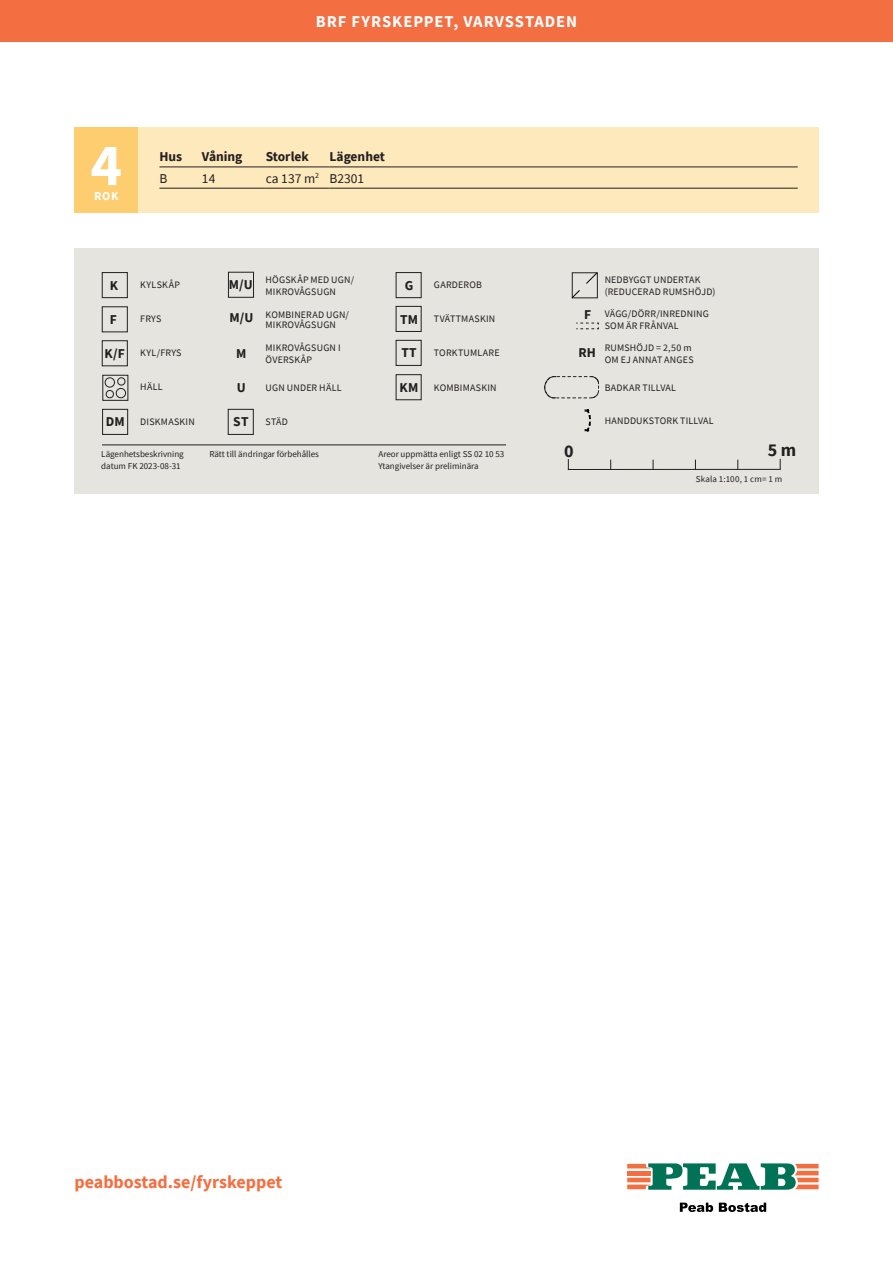
<style>
.page{position:relative;width:893px;height:1263px;background:#fff}
.page>*{position:absolute;margin:0;border:0;box-sizing:border-box;transform-origin:0 0}
.Specialrubrik_Brf_12{font:700 60px "Source Sans Pro";color:#fff}
.t1{font:700 18px "Source Sans Pro";color:#f36f42}
.t2{font:700 18px "Source Sans Pro";color:#231f20}
.t3{font:700 16.5px "Source Sans Pro";letter-spacing:.055em;color:#fff}
.Brödtextrubrik_9_12{font:700 13.5px "Source Sans Pro";color:#231f20}
.Brödtext_9_12{font:13.5px "Source Sans Pro";color:#231f20}
.Specialrubrik_Brf_12-2{font:700 12px "Source Sans Pro";color:#fff}
.Teckenförklaring_ver{font:9.9px/12px "Source Sans Pro";letter-spacing:.02em;color:#231f20}
.t4{font:9px "Source Sans Pro";color:#231f20}
.t5{font:9px "Source Sans Pro";letter-spacing:.02em;color:#231f20}
</style>
<div class="page">
<div style="left:0;top:0;width:893px;height:42px;background:#f36f42"></div>
<svg style="left:680px;top:1202px;width:33px;height:10px"></svg>
<svg style="left:719px;top:1202px;width:47px;height:10px"></svg>
<svg style="left:627px;top:1163px;width:192px;height:27px"></svg>
<div style="left:138px;top:128px;width:681px;height:85px;background:#fee9bc"></div>
<div style="left:74px;top:128px;width:64px;height:85px;background:#fecd70"></div>
<hr style="left:159px;top:167px;width:43px;height:1px;background:#231f20">
<hr style="left:202px;top:167px;width:64px;height:1px;background:#231f20">
<hr style="left:266px;top:167px;width:64px;height:1px;background:#231f20">
<hr style="left:330px;top:167px;width:468px;height:1px;background:#231f20">
<hr style="left:159px;top:188px;width:43px;height:1px;background:#231f20">
<hr style="left:202px;top:188px;width:64px;height:1px;background:#231f20">
<hr style="left:266px;top:188px;width:64px;height:1px;background:#231f20">
<hr style="left:330px;top:188px;width:468px;height:1px;background:#231f20">
<div style="left:74px;top:248px;width:745px;height:245px;background:#e6e4df"></div>
<hr style="left:102px;top:445px;width:404px;height:1px;background:#231f20">
<div style="left:228px;top:272px;width:26px;height:25px;border:1px solid #231f20"></div>
<div style="left:102px;top:272px;width:26px;height:26px;border:1px solid #231f20"></div>
<div style="left:102px;top:307px;width:26px;height:25px;border:1px solid #231f20"></div>
<div style="left:102px;top:341px;width:26px;height:25px;border:1px solid #231f20"></div>
<div style="left:116px;top:388px;width:10px;height:10px;border:1px solid #231f20;border-radius:50%"></div>
<div style="left:105px;top:378px;width:10px;height:9px;border:1px solid #231f20;border-radius:50%"></div>
<div style="left:106px;top:390px;width:8px;height:8px;border:1px solid #231f20;border-radius:50%"></div>
<div style="left:117px;top:378px;width:8px;height:7px;border:1px solid #231f20;border-radius:50%"></div>
<hr style="left:568px;top:469px;width:212px;height:1px;background:#231f20">
<svg style="left:576px;top:322px;width:23px;height:7px"></svg>
<svg style="left:544px;top:376px;width:55px;height:23px"></svg>
<div style="left:396px;top:306px;width:25px;height:26px;border:1px solid #231f20"></div>
<div style="left:396px;top:340px;width:25px;height:26px;border:1px solid #231f20"></div>
<div style="left:396px;top:374px;width:25px;height:26px;border:1px solid #231f20"></div>
<div style="left:396px;top:272px;width:25px;height:26px;border:1px solid #231f20"></div>
<svg style="left:571px;top:272px;width:27px;height:27px"></svg>
<div style="left:102px;top:409px;width:26px;height:26px;border:1px solid #231f20"></div>
<div style="left:228px;top:409px;width:25px;height:26px;border:1px solid #231f20"></div>
<svg style="left:584px;top:409px;width:7px;height:22px"></svg>
<h3 class="t3" style="left:316px;top:10px;width:263px">BRF FYRSKEPPET, VARVSSTADEN</h3>
<p class="Specialrubrik_Brf_12" style="left:90px;top:125px;width:33px">4</p>
<p class="Specialrubrik_Brf_12-2" style="left:94px;top:188px;width:26px">ROK</p>
<p class="Brödtextrubrik_9_12" style="left:159px;top:148px;width:24px">Hus</p>
<p class="Brödtextrubrik_9_12" style="left:202px;top:148px;width:42px">Våning</p>
<p class="Brödtextrubrik_9_12" style="left:266px;top:148px;width:45px">Storlek</p>
<p class="Brödtextrubrik_9_12" style="left:330px;top:148px;width:57px">Lägenhet</p>
<p class="Brödtext_9_12" style="left:159px;top:170px;width:9px">B</p>
<p class="Brödtext_9_12" style="left:202px;top:170px;width:15px">14</p>
<p class="Brödtext_9_12" style="left:266px;top:170px;width:55px">ca 137 m<sup>2</sup></p>
<p class="Brödtext_9_12" style="left:330px;top:170px;width:36px">B2301</p>
<p class="Teckenförklaring_ver" style="left:140px;top:279px;width:41px">KYLSKÅP</p>
<p class="Teckenförklaring_ver" style="left:140px;top:313px;width:23px">FRYS</p>
<p class="Teckenförklaring_ver" style="left:140px;top:347px;width:43px">KYL/FRYS</p>
<p class="Teckenförklaring_ver" style="left:140px;top:380px;width:24px">HÄLL</p>
<p class="Teckenförklaring_ver" style="left:140px;top:415px;width:56px">DISKMASKIN</p>
<p class="Brödtextrubrik_9_12" style="left:229px;top:276px;width:25px">M/U</p>
<p class="Brödtextrubrik_9_12" style="left:110px;top:276px;width:10px">K</p>
<p class="Brödtextrubrik_9_12" style="left:110px;top:310px;width:9px">F</p>
<p class="Brödtextrubrik_9_12" style="left:105px;top:344px;width:22px">K/F</p>
<p class="Brödtextrubrik_9_12" style="left:229px;top:308px;width:25px">M/U</p>
<p class="Brödtextrubrik_9_12" style="left:236px;top:344px;width:12px">M</p>
<p class="Brödtextrubrik_9_12" style="left:237px;top:378px;width:10px">U</p>
<p class="Brödtextrubrik_9_12" style="left:106px;top:413px;width:21px">DM</p>
<p class="Brödtextrubrik_9_12" style="left:233px;top:413px;width:17px">ST</p>
<p class="Teckenförklaring_ver" style="left:266px;top:274px;width:90px">HÖGSKÅP MED UGN/<br>MIKROVÅGSUGN</p>
<p class="Teckenförklaring_ver" style="left:266px;top:309px;width:85px;line-height:10.5px">KOMBINERAD UGN/<br>MIKROVÅGSUGN</p>
<p class="Teckenförklaring_ver" style="left:266px;top:342px;width:77px">MIKROVÅGSUGN I<br>ÖVERSKÅP</p>
<p class="Teckenförklaring_ver" style="left:266px;top:382px;width:77px">UGN UNDER HÄLL</p>
<p class="Teckenförklaring_ver" style="left:266px;top:415px;width:24px">STÄD</p>
<p class="Brödtextrubrik_9_12" style="left:405px;top:276px;width:10px">G</p>
<p class="Brödtextrubrik_9_12" style="left:400px;top:310px;width:19px">TM</p>
<p class="Brödtextrubrik_9_12" style="left:401px;top:344px;width:17px">TT</p>
<p class="Brödtextrubrik_9_12" style="left:400px;top:378px;width:20px">KM</p>
<p class="Teckenförklaring_ver" style="left:434px;top:279px;width:50px">GARDEROB</p>
<p class="Teckenförklaring_ver" style="left:434px;top:312px;width:63px">TVÄTTMASKIN</p>
<p class="Teckenförklaring_ver" style="left:434px;top:347px;width:67px">TORKTUMLARE</p>
<p class="Teckenförklaring_ver" style="left:434px;top:382px;width:64px">KOMBIMASKIN</p>
<p class="Brödtextrubrik_9_12" style="left:584px;top:306px;width:9px">F</p>
<p class="Brödtextrubrik_9_12" style="left:578px;top:343px;width:19px">RH</p>
<p class="Teckenförklaring_ver" style="left:605px;top:274px;width:112px">NEDBYGGT UNDERTAK (REDUCERAD RUMSHÖJD)</p>
<p class="Teckenförklaring_ver" style="left:605px;top:307px;width:106px">VÄGG/DÖRR/INREDNING<br>SOM ÄR FRÅNVAL</p>
<p class="Teckenförklaring_ver" style="left:605px;top:341px;width:90px">RUMSHÖJD = 2,50 m<br>OM EJ ANNAT ANGES</p>
<p class="Teckenförklaring_ver" style="left:605px;top:381px;width:73px">BADKAR TILLVAL</p>
<p class="Teckenförklaring_ver" style="left:605px;top:415px;width:110px">HANDDUKSTORK TILLVAL</p>
<p class="t4" style="left:101px;top:448px;width:84px">Lägenhetsbeskrivning</p>
<p class="t4" style="left:101px;top:460px;width:81px">datum FK 2023-08-31</p>
<p class="t4" style="left:209px;top:448px;width:111px">Rätt till ändringar förbehålles</p>
<p class="t4" style="left:378px;top:448px;width:127px">Areor uppmätta enligt SS 02 10 53</p>
<p class="t4" style="left:378px;top:460px;width:102px">Ytangivelser är preliminära</p>
<p class="t2" style="left:564px;top:439px;width:11px">0</p>
<p class="t2" style="left:768px;top:437px;width:30px">5 m</p>
<p class="t5" style="left:696px;top:474px;width:88px">Skala 1:100, 1 cm= 1 m</p>
<h2 class="t1" style="left:74px;top:1169px;width:210px">peabbostad.se/fyrskeppet</h2>
</div>
